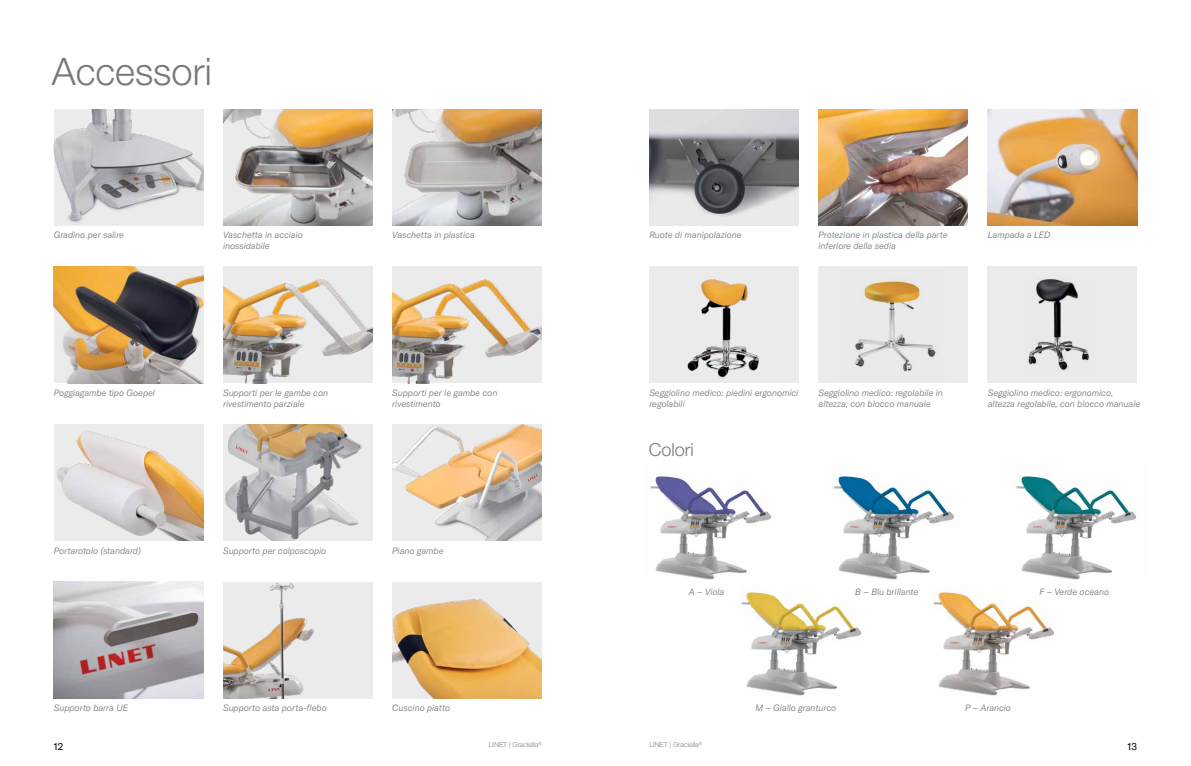
<style>
.page{position:relative;width:1191px;height:766px;background:#fff}
.page>*{position:absolute;margin:0;border:0;box-sizing:border-box;transform-origin:0 0}
.t1{font:300 38px "Helvetica Neue LT Pro";color:#77787b}
.t2{font:300 18px "Helvetica Neue LT Pro";color:#77787b}
.t3{font:10px "GT America";color:#000}
.t4{font:italic 300 9px/10.8px "GT America";color:#77787b}
.t5{font:300 7px "Helvetica Neue LT Pro";color:#808285}
</style>
<div class="page">
<img style="left:741px;top:588px;width:120px;height:108px">
<img style="left:933px;top:592px;width:121px;height:104px">
<img style="left:650px;top:475px;width:121px;height:105px">
<img style="left:833px;top:476px;width:121px;height:104px">
<img style="left:1016px;top:476px;width:120px;height:104px">
<img style="left:54px;top:109px;width:149px;height:116px">
<img style="left:649px;top:109px;width:149px;height:116px">
<img style="left:223px;top:109px;width:149px;height:116px">
<img style="left:818px;top:109px;width:150px;height:116px">
<img style="left:392px;top:109px;width:149px;height:116px">
<img style="left:987px;top:109px;width:150px;height:116px">
<img style="left:54px;top:267px;width:149px;height:116px">
<div style="left:649px;top:267px;width:149px;height:116px;background:#ebebec"></div>
<img style="left:687px;top:279px;width:72px;height:99px">
<img style="left:223px;top:267px;width:149px;height:116px">
<div style="left:818px;top:267px;width:150px;height:116px;background:#ebebec"></div>
<img style="left:855px;top:280px;width:81px;height:92px">
<img style="left:392px;top:267px;width:149px;height:116px">
<div style="left:987px;top:267px;width:150px;height:116px;background:#ebebec"></div>
<img style="left:1028px;top:279px;width:61px;height:91px">
<img style="left:54px;top:424px;width:149px;height:116px">
<img style="left:223px;top:424px;width:149px;height:116px">
<img style="left:392px;top:424px;width:149px;height:116px">
<img style="left:54px;top:581px;width:149px;height:117px">
<div style="left:223px;top:581px;width:149px;height:117px;background:#ebebec"></div>
<img style="left:223px;top:581px;width:98px;height:117px">
<img style="left:392px;top:582px;width:149px;height:116px">
<h1 class="t1" style="left:52px;top:48px;width:161px">Accessori</h1>
<p class="t4" style="left:54px;top:230px;width:72px">Gradino per salire</p>
<p class="t4" style="left:223px;top:230px;width:81px">Vaschetta in acciaio</p>
<p class="t4" style="left:649px;top:230px;width:94px">Ruote di manipolazione</p>
<p class="t4" style="left:223px;top:240px;width:48px">inossidabile</p>
<p class="t4" style="left:818px;top:230px;width:131px">Protezione in plastica della parte inferiore della sedia</p>
<p class="t4" style="left:392px;top:230px;width:84px">Vaschetta in plastica</p>
<p class="t4" style="left:987px;top:230px;width:64px">Lampada a LED</p>
<p class="t4" style="left:54px;top:387px;width:103px">Poggiagambe tipo Goepel</p>
<p class="t4" style="left:649px;top:387px;width:150px">Seggiolino medico: piedini ergonomici regolabili</p>
<p class="t4" style="left:223px;top:387px;width:107px">Supporti per le gambe con rivestimento parziale</p>
<p class="t4" style="left:818px;top:387px;width:126px">Seggiolino medico: regolabile in altezza, con blocco manuale</p>
<p class="t4" style="left:392px;top:387px;width:107px">Supporti per le gambe con rivestimento</p>
<p class="t4" style="left:987px;top:387px;width:154px">Seggiolino medico: ergonomico, altezza regolabile, con blocco manuale</p>
<p class="t4" style="left:54px;top:545px;width:88px">Portarotolo (standard)</p>
<p class="t4" style="left:223px;top:545px;width:105px">Supporto per colposcopio</p>
<p class="t4" style="left:392px;top:545px;width:53px">Piano gambe</p>
<p class="t4" style="left:54px;top:702px;width:76px">Supporto barra UE</p>
<p class="t4" style="left:223px;top:702px;width:105px">Supporto asta porta-flebo</p>
<p class="t4" style="left:392px;top:702px;width:59px">Cuscino piatto</p>
<h2 class="t2" style="left:648px;top:438px;width:47px">Colori</h2>
<p class="t4" style="left:689px;top:586px;width:37px">A – Viola</p>
<p class="t4" style="left:855px;top:586px;width:64px">B – Blu brillante</p>
<p class="t4" style="left:1039px;top:586px;width:71px">F – Verde oceano</p>
<p class="t4" style="left:755px;top:702px;width:82px">M – Giallo granturco</p>
<p class="t4" style="left:965px;top:702px;width:48px">P – Arancio</p>
<p class="t5" style="left:489px;top:739px;width:54px">LINET | Graciella<sup>®</sup></p>
<p class="t5" style="left:649px;top:739px;width:54px">LINET | Graciella<sup>®</sup></p>
<p class="t3" style="left:54px;top:740px;width:11px">12</p>
<p class="t3" style="left:1127px;top:740px;width:11px">13</p>
</div>
